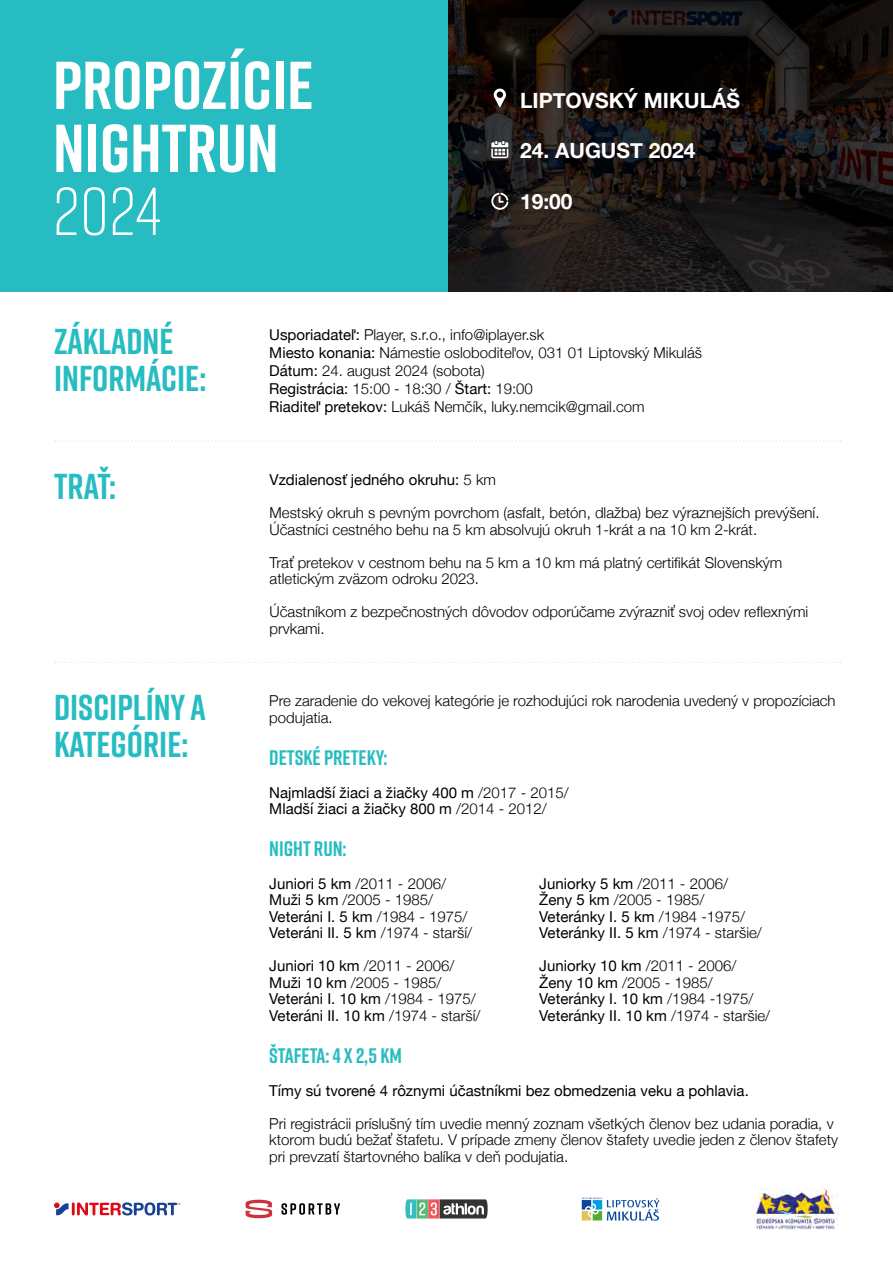
<style>
.page{position:relative;width:893px;height:1263px;background:#fff}
.page>*{position:absolute;margin:0;border:0;box-sizing:border-box;transform-origin:0 0}
.t1{font:700 67.5px/63px "Rift";color:#fff}
.t2{font:300 67.5px "Rift";color:#fff}
.t3{font:700 36px/37.2px "Rift";color:#27bcc1}
.t4{font:700 21px "Rift";color:#27bcc1}
.t5{font:700 21px "Helvetica Neue";color:#fff}
.t6{font:300 15px/16.5px "Helvetica Neue";color:#000}
.t7{font:15px/16.5px "Helvetica Neue";color:#000}
.s1{font-weight:400}
.s2{font-weight:300}
</style>
<div class="page">
<svg style="left:448px;top:0;width:445px;height:291px;background:#191413"></svg>
<div style="left:0;top:0;width:448px;height:291px;background:#27bcc1"></div>
<svg style="left:494px;top:89px;width:12px;height:19px"></svg>
<svg style="left:491px;top:193px;width:17px;height:17px"></svg>
<svg style="left:491px;top:141px;width:17px;height:17px"></svg>
<svg style="left:281px;top:1203px;width:59px;height:12px"></svg>
<svg style="left:246px;top:1200px;width:26px;height:18px"></svg>
<svg style="left:582px;top:1197px;width:77px;height:23px"></svg>
<img style="left:755px;top:1189px;width:84px;height:40px">
<svg style="left:54px;top:1202px;width:126px;height:13px"></svg>
<svg style="left:405px;top:1199px;width:83px;height:19px;background:#818a84"></svg>
<svg style="left:55px;top:662px;width:786px;height:1px"></svg>
<svg style="left:55px;top:440px;width:786px;height:2px"></svg>
<h1 class="t1" style="left:53px;top:53px;width:262px">PROPOZÍCIE<br>NIGHTRUN</h1>
<h1 class="t2" style="left:53px;top:164px;width:109px">2024</h1>
<h3 class="t5" style="left:520px;top:84px;width:222px">LIPTOVSKÝ MIKULÁŠ</h3>
<h3 class="t5" style="left:520px;top:134px;width:177px">24. AUGUST 2024</h3>
<h3 class="t5" style="left:520px;top:185px;width:54px">19:00</h3>
<h2 class="t3" style="left:54px;top:322px;width:154px">ZÁKLADNÉ<br>INFORMÁCIE:</h2>
<p class="t6" style="left:269px;top:325px;width:434px;line-height:18px"><span class="s1">Usporiadateľ:</span> Player, s.r.o., info@iplayer.sk<br><span class="s1">Miesto konania:</span> Námestie osloboditeľov, 031 01 Liptovský Mikuláš <span class="s1">Dátum:</span> 24. august 2024 (sobota)<br><span class="s1">Registrácia:</span> 15:00 - 18:30 / <span class="s1">Štart:</span> 19:00<br><span class="s1">Riaditeľ pretekov:</span> Lukáš Nemčík, luky.nemcik@gmail.com</p>
<h2 class="t3" style="left:54px;top:467px;width:63px">TRAŤ:</h2>
<p class="t7" style="left:270px;top:472px;width:228px">Vzdialenosť jedného okruhu: <span class="s2">5 km</span></p>
<p class="t6" style="left:270px;top:503px;width:551px">Mestský okruh s pevným povrchom (asfalt, betón, dlažba) bez výraznejších prevýšení.<br>Účastníci cestného behu na 5 km absolvujú okruh 1-krát a na 10 km 2-krát.</p>
<p class="t6" style="left:270px;top:553px;width:514px">Trať pretekov v cestnom behu na 5 km a 10 km má platný certifikát Slovenským atletickým zväzom odroku 2023.</p>
<p class="t6" style="left:270px;top:602px;width:540px">Účastníkom z bezpečnostných dôvodov odporúčame zvýrazniť svoj odev reflexnými prvkami.</p>
<h2 class="t3" style="left:54px;top:688px;width:153px">DISCIPLÍNY A<br>KATEGÓRIE:</h2>
<p class="t6" style="left:269px;top:692px;width:568px">Pre zaradenie do vekovej kategórie je rozhodujúci rok narodenia uvedený v propozíciach podujatia.</p>
<h3 class="t4" style="left:269px;top:742px;width:120px">DETSKÉ PRETEKY:</h3>
<p class="t7" style="left:269px;top:785px;width:301px">Najmladší žiaci a žiačky 400 m <span class="s2">/2017 - 2015/<br></span>Mladší žiaci a žiačky 800 m <span class="s2">/2014 - 2012/</span></p>
<h3 class="t4" style="left:269px;top:833px;width:79px">NIGHT RUN:</h3>
<p class="t6" style="left:269px;top:874px;width:178px"><span class="s1">Juniori 5 km</span> /2011 - 2006/</p>
<p class="t7" style="left:539px;top:876px;width:190px">Juniorky 5 km <span class="s2">/2011 - 2006/</span></p>
<p class="t6" style="left:269px;top:891px;width:165px"><span class="s1">Muži 5 km</span> /2005 - 1985/</p>
<p class="t6" style="left:539px;top:891px;width:167px"><span class="s1">Ženy 5 km</span> /2005 - 1985/</p>
<p class="t7" style="left:269px;top:909px;width:200px">Veteráni I. 5 km <span class="s2">/1984 - 1975/</span></p>
<p class="t7" style="left:539px;top:909px;width:207px">Veteránky I. 5 km <span class="s2">/1984 -1975/</span></p>
<p class="t7" style="left:269px;top:926px;width:204px">Veteráni II. 5 km <span class="s2">/1974 - starší/</span></p>
<p class="t7" style="left:539px;top:926px;width:224px">Veteránky II. 5 km <span class="s2">/1974 - staršie/</span></p>
<p class="t7" style="left:269px;top:959px;width:187px">Juniori 10 km <span class="s2">/2011 - 2006/</span></p>
<p class="t7" style="left:539px;top:959px;width:199px">Juniorky 10 km <span class="s2">/2011 - 2006/</span></p>
<p class="t6" style="left:269px;top:973px;width:174px"><span class="s1">Muži 10 km</span> /2005 - 1985/</p>
<p class="t6" style="left:539px;top:973px;width:175px"><span class="s1">Ženy 10 km</span> /2005 - 1985/</p>
<p class="t7" style="left:269px;top:992px;width:208px">Veteráni I. 10 km <span class="s2">/1984 - 1975/</span></p>
<p class="t7" style="left:539px;top:992px;width:216px">Veteránky I. 10 km <span class="s2">/1984 -1975/</span></p>
<p class="t7" style="left:269px;top:1008px;width:213px">Veteráni II. 10 km <span class="s2">/1974 - starší/</span></p>
<p class="t7" style="left:539px;top:1008px;width:232px">Veteránky II. 10 km <span class="s2">/1974 - staršie/</span></p>
<h3 class="t4" style="left:269px;top:1040px;width:134px">ŠTAFETA: 4 X 2,5 KM</h3>
<p class="t7" style="left:269px;top:1083px;width:481px">Tímy sú tvorené 4 rôznymi účastníkmi bez obmedzenia veku a pohlavia.</p>
<p class="t6" style="left:269px;top:1114px;width:570px">Pri registrácii príslušný tím uvedie menný zoznam všetkých členov bez udania poradia, v ktorom budú bežať štafetu. V prípade zmeny členov štafety uvedie jeden z členov štafety pri prevzatí štartovného balíka v deň podujatia.</p>
</div>
